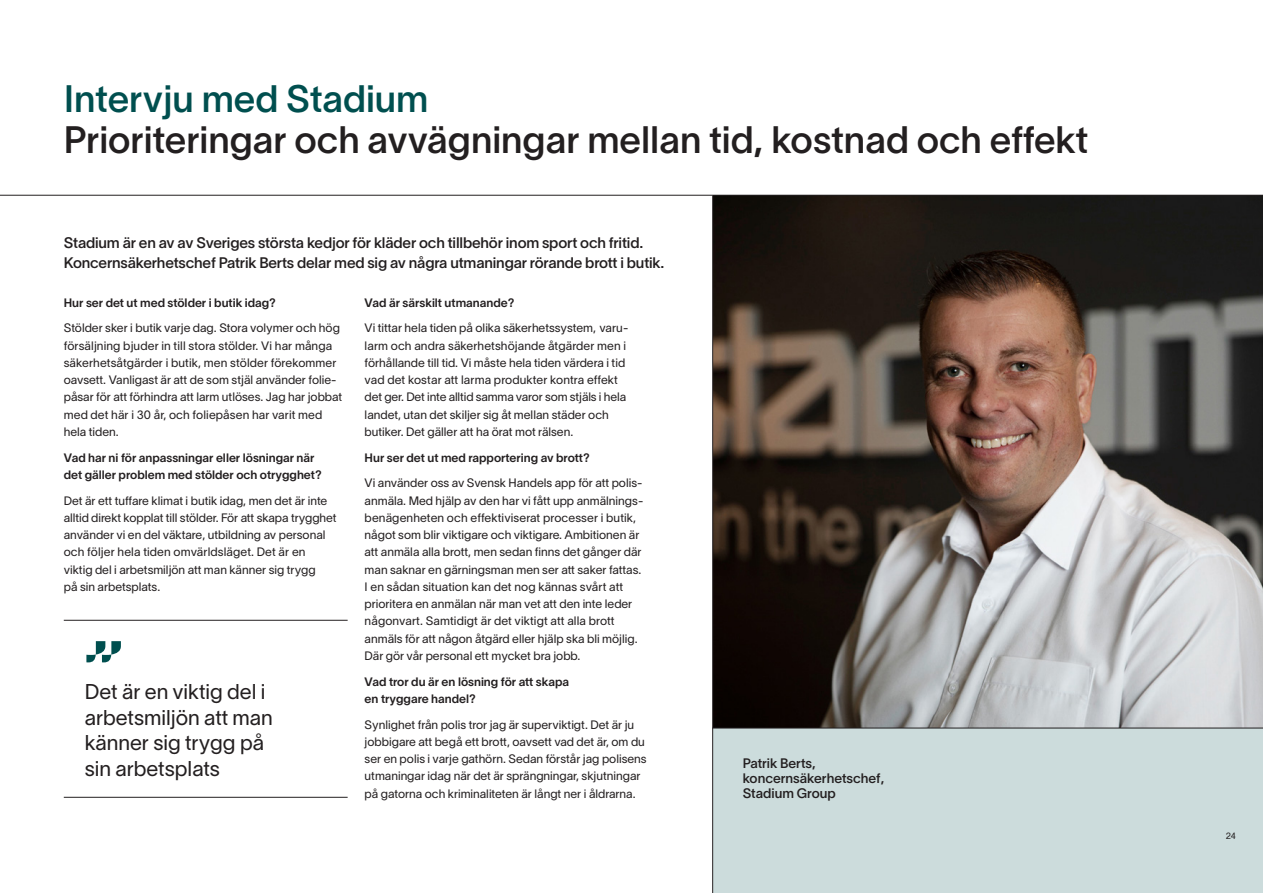
<style>
.page{position:relative;width:1263px;height:893px;background:#fff}
.page>*{position:absolute;margin:0;border:0;box-sizing:border-box;transform-origin:0 0}
.RUBRIK{font:37.5px "Lausanne 500";color:#231f20}
.RUBRIK-2{font:37.5px "Lausanne 500";color:#004f4f}
.CITAT{font:21px/25.5px "Lausanne 300";color:#231f20}
.INGRESS{font:15px/20.2px "Lausanne 500";letter-spacing:-.01em;color:#231f20}
.Text_till_grafik_bildtext{font:13.5px/15px "Lausanne 500";color:#231f20}
.BRÖD{font:12px/17.2px "Lausanne 300";color:#231f20}
.Brödrubrik{font:12px/17.2px "Lausanne 600";color:#231f20}
.t1{font:9px "Lausanne 300";color:#231f20}
</style>
<div class="page">
<div style="left:713px;top:728px;width:550px;height:165px;background:#ccdcdc"></div>
<img style="left:713px;top:196px;width:550px;height:532px">
<hr style="left:64px;top:620px;width:284px;height:1px;background:#231f20">
<hr style="left:64px;top:797px;width:284px;height:1px;background:#231f20">
<svg style="left:86px;top:641px;width:35px;height:21px"></svg>
<hr style="left:0;top:195px;width:1263px;height:1px;background:#231f20">
<hr style="left:712px;top:728px;width:551px;height:1px;background:#231f20">
<hr style="left:712px;top:195px;width:1px;height:698px;background:#231f20">
<p class="RUBRIK-2" style="left:64px;top:75px;width:366px">Intervju med Stadium</p>
<p class="RUBRIK" style="left:64px;top:116px;width:1026px">Prioriteringar och avvägningar mellan tid, kostnad och effekt</p>
<p class="INGRESS" style="left:64px;top:232px;width:602px">Stadium är en av av Sveriges största kedjor för kläder och tillbehör inom sport och fritid.<br>Koncernsäkerhetschef Patrik Berts delar med sig av några utmaningar rörande brott i butik.</p>
<p class="Brödrubrik" style="left:64px;top:293px;width:214px">Hur ser det ut med stölder i butik idag?</p>
<p class="BRÖD" style="left:64px;top:319px;width:280px">Stölder sker i butik varje dag. Stora volymer och hög försäljning bjuder in till stora stölder. Vi har många säkerhetsåtgärder i butik, men stölder förekommer oavsett. Vanligast är att de som stjäl använder folie&shy;påsar för att förhindra att larm utlöses. Jag har jobbat med det här i 30 år, och foliepåsen har varit med hela tiden.</p>
<p class="Brödrubrik" style="left:64px;top:448px;width:259px">Vad har ni för anpassningar eller lösningar när det gäller problem med stölder och otrygghet?</p>
<p class="BRÖD" style="left:64px;top:491px;width:274px">Det är ett tuffare klimat i butik idag, men det är inte alltid direkt kopplat till stölder. För att skapa trygghet använder vi en del väktare, utbildning av personal och följer hela tiden omvärldsläget. Det är en viktig del i arbetsmiljön att man känner sig trygg<br>på sin arbetsplats.</p>
<p class="Brödrubrik" style="left:365px;top:293px;width:151px">Vad är särskilt utmanande?</p>
<p class="BRÖD" style="left:365px;top:319px;width:265px">Vi tittar hela tiden på olika säkerhetssystem, varu&shy;larm och andra säkerhetshöjande åtgärder men i förhållande till tid. Vi måste hela tiden värdera i tid vad det kostar att larma produkter kontra effekt det ger. Det inte alltid samma varor som stjäls i hela landet, utan det skiljer sig åt mellan städer och butiker. Det gäller att ha örat mot rälsen.</p>
<p class="Brödrubrik" style="left:365px;top:448px;width:227px">Hur ser det ut med rapportering av brott?</p>
<p class="BRÖD" style="left:365px;top:474px;width:280px">Vi använder oss av Svensk Handels app för att polis&shy;anmäla. Med hjälp av den har vi fått upp anmälnings&shy;benägenheten och effektiviserat processer i butik, något som blir viktigare och viktigare. Ambitionen är att anmäla alla brott, men sedan finns det gånger där man saknar en gärningsman men ser att saker fattas.<br>I en sådan situation kan det nog kännas svårt att prioritera en anmälan när man vet att den inte leder någonvart. Samtidigt är det viktigt att alla brott anmäls för att någon åtgärd eller hjälp ska bli möjlig.<br>Där gör vår personal ett mycket bra jobb.</p>
<p class="Brödrubrik" style="left:365px;top:672px;width:206px">Vad tror du är en lösning för att skapa en tryggare handel?</p>
<p class="BRÖD" style="left:365px;top:715px;width:283px">Synlighet från polis tror jag är superviktigt. Det är ju jobbigare att begå ett brott, oavsett vad det är, om du ser en polis i varje gathörn. Sedan förstår jag polisens utmaningar idag när det är sprängningar, skjutningar på gatorna och kriminaliteten är långt ner i åldrarna.</p>
<p class="CITAT" style="left:85px;top:678px;width:190px">Det är en viktig del i arbetsmiljön att man känner sig trygg på sin arbetsplats</p>
<p class="Text_till_grafik_bildtext" style="left:743px;top:755px;width:75px">Patrik Berts,</p>
<p class="Text_till_grafik_bildtext" style="left:743px;top:770px;width:143px">koncernsäkerhetschef,<br>Stadium Group</p>
<p class="t1" style="left:1226px;top:830px;width:12px">24</p>
</div>
